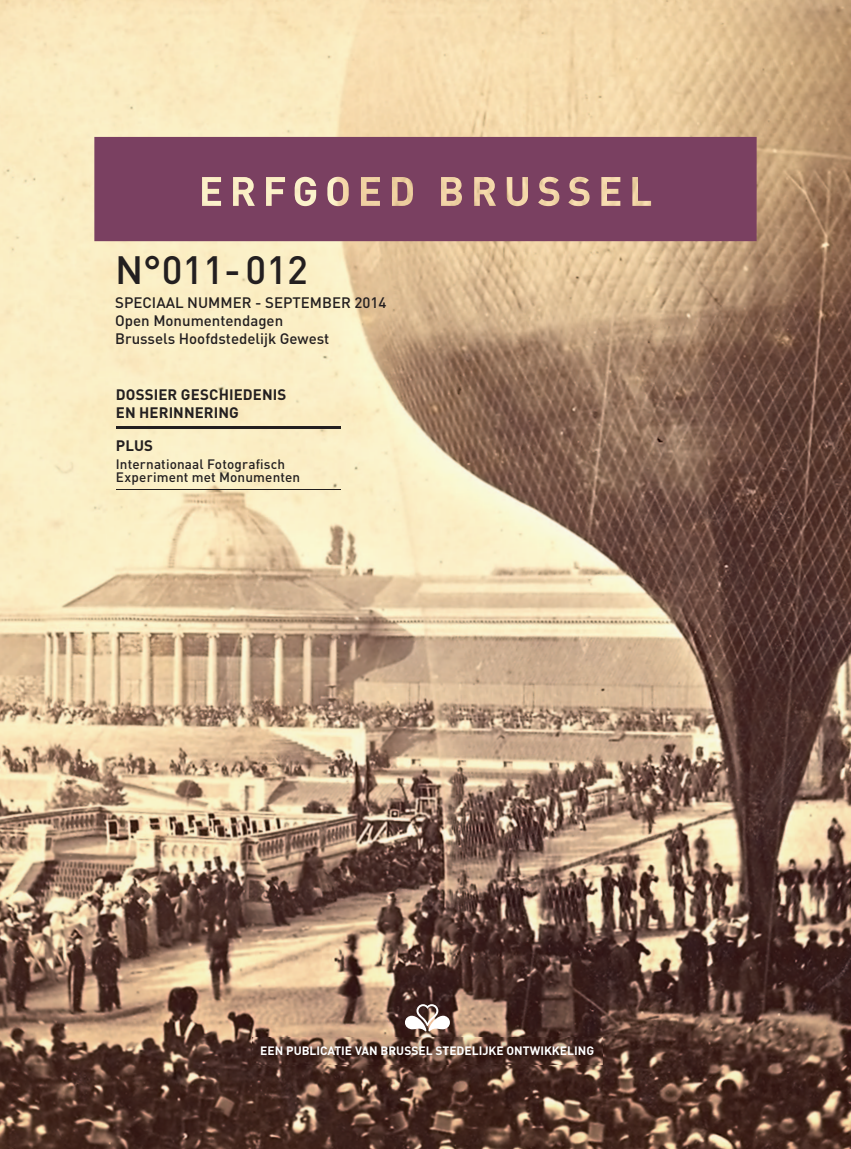
<style>
.page{position:relative;width:851px;height:1149px;background:#fff}
.page>*{position:absolute;margin:0;border:0;box-sizing:border-box;transform-origin:0 0}
.t1{font:500 39px "DIN";color:#231f20}
.t2{font:500 15px/18px "DIN";color:#231f20}
.t3{font:700 15px/18px "DIN";letter-spacing:.005em;color:#231f20}
.t4{font:500 13.5px/13.5px "DIN";letter-spacing:.01em;color:#231f20}
.t5{font:700 12px "DIN";color:#fff}
</style>
<div class="page">
<img style="left:0;top:0;width:850px;height:1148px">
<svg style="left:405px;top:1003px;width:45px;height:28px"></svg>
<hr style="left:116px;top:426px;width:224px;height:2px;background:#231f20">
<hr style="left:116px;top:488px;width:224px;height:1px;background:#231f20">
<svg style="left:94px;top:137px;width:662px;height:104px;background:#814a66"></svg>
<img style="left:252px;top:1036px;width:350px;height:28px">
<h1 class="t1" style="left:115px;top:245px;width:194px">N°011- 012</h1>
<p class="t2" style="left:115px;top:293px;width:273px">SPECIAAL NUMMER - SEPTEMBER 2014<br>Open Monumentendagen<br>Brussels Hoofdstedelijk Gewest</p>
<p class="t3" style="left:116px;top:384px;width:172px">DOSSIER GESCHIEDENIS<br>EN HERINNERING</p>
<p class="t3" style="left:116px;top:435px;width:39px">PLUS</p>
<p class="t4" style="left:116px;top:456px;width:186px">Internationaal Fotografisch<br>Experiment met Monumenten</p>
<p class="t5" style="left:260px;top:1042px;width:335px">EEN PUBLICATIE VAN BRUSSEL STEDELIJKE ONTWIKKELING</p>
</div>
